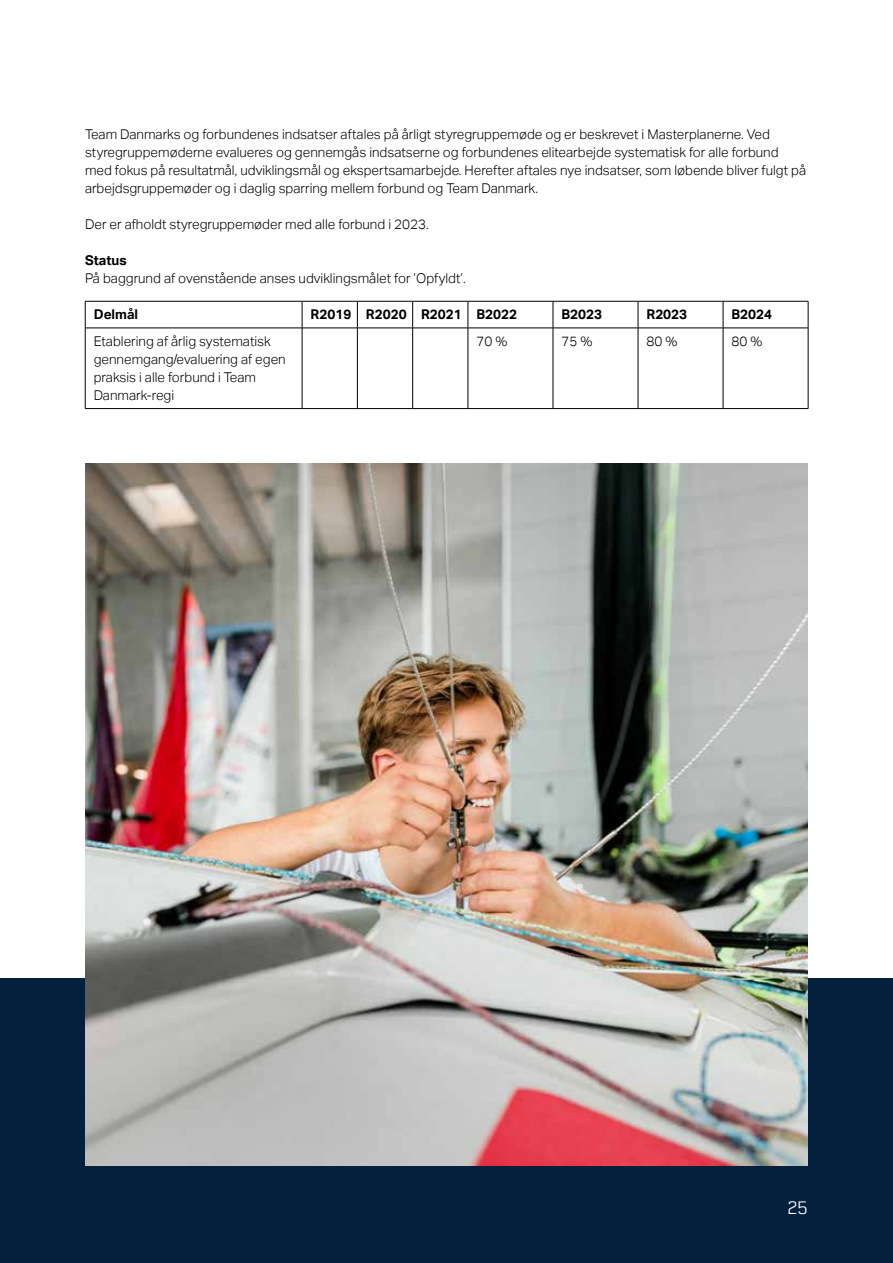
<style>
.page{position:relative;width:893px;height:1263px;background:#fff}
.page>*{position:absolute;margin:0;border:0;box-sizing:border-box;transform-origin:0 0}
.t1{font:18px "Team Danmark 4";color:#fff}
.t2{font:300 13.5px/18px "Aktiv Grotesk";color:#000}
.t3{font:700 13.5px "Aktiv Grotesk";color:#000}
</style>
<div class="page">
<hr style="left:85px;top:301px;width:217px;height:1px;background:#000">
<svg style="left:85px;top:301px;width:1px;height:27px"></svg>
<hr style="left:302px;top:301px;width:55px;height:1px;background:#000">
<svg style="left:302px;top:301px;width:1px;height:27px"></svg>
<hr style="left:357px;top:301px;width:56px;height:1px;background:#000">
<svg style="left:357px;top:301px;width:1px;height:27px"></svg>
<hr style="left:413px;top:301px;width:55px;height:1px;background:#000">
<svg style="left:412px;top:301px;width:1px;height:27px"></svg>
<hr style="left:468px;top:301px;width:85px;height:1px;background:#000">
<svg style="left:468px;top:301px;width:1px;height:27px"></svg>
<hr style="left:553px;top:301px;width:85px;height:1px;background:#000">
<svg style="left:553px;top:301px;width:1px;height:27px"></svg>
<hr style="left:638px;top:301px;width:85px;height:1px;background:#000">
<svg style="left:638px;top:301px;width:1px;height:27px"></svg>
<hr style="left:723px;top:301px;width:85px;height:1px;background:#000">
<svg style="left:723px;top:301px;width:1px;height:27px"></svg>
<svg style="left:808px;top:301px;width:1px;height:27px"></svg>
<hr style="left:85px;top:328px;width:217px;height:1px;background:#000">
<hr style="left:85px;top:328px;width:1px;height:80px;background:#000">
<hr style="left:302px;top:328px;width:55px;height:1px;background:#000">
<hr style="left:302px;top:328px;width:1px;height:80px;background:#000">
<hr style="left:357px;top:328px;width:56px;height:1px;background:#000">
<hr style="left:357px;top:328px;width:1px;height:80px;background:#000">
<hr style="left:413px;top:328px;width:55px;height:1px;background:#000">
<hr style="left:412px;top:328px;width:1px;height:80px;background:#000">
<hr style="left:468px;top:328px;width:85px;height:1px;background:#000">
<hr style="left:468px;top:328px;width:1px;height:80px;background:#000">
<hr style="left:553px;top:328px;width:85px;height:1px;background:#000">
<hr style="left:553px;top:328px;width:1px;height:80px;background:#000">
<hr style="left:638px;top:328px;width:85px;height:1px;background:#000">
<hr style="left:638px;top:328px;width:1px;height:80px;background:#000">
<hr style="left:723px;top:328px;width:85px;height:1px;background:#000">
<hr style="left:723px;top:328px;width:1px;height:80px;background:#000">
<hr style="left:808px;top:328px;width:1px;height:80px;background:#000">
<hr style="left:85px;top:408px;width:217px;height:1px;background:#000">
<hr style="left:302px;top:408px;width:55px;height:1px;background:#000">
<hr style="left:357px;top:408px;width:56px;height:1px;background:#000">
<hr style="left:413px;top:408px;width:55px;height:1px;background:#000">
<hr style="left:468px;top:408px;width:85px;height:1px;background:#000">
<hr style="left:553px;top:408px;width:85px;height:1px;background:#000">
<hr style="left:638px;top:408px;width:85px;height:1px;background:#000">
<hr style="left:723px;top:408px;width:85px;height:1px;background:#000">
<div style="left:0;top:978px;width:893px;height:285px;background:#05203c"></div>
<img style="left:85px;top:463px;width:723px;height:702px">
<p class="t2" style="left:85px;top:125px;width:723px">Team Danmarks og forbundenes indsatser aftales på årligt styregruppemøde og er beskrevet i Masterplanerne. Ved styregruppemøderne evalueres og gennemgås indsatserne og forbundenes elitearbejde systematisk for alle forbund med fokus på resultatmål, udviklingsmål og ekspertsamarbejde. Herefter aftales nye indsatser, som løbende bliver fulgt på arbejdsgruppemøder og i daglig sparring mellem forbund og Team Danmark.</p>
<p class="t2" style="left:85px;top:215px;width:345px">Der er afholdt styregruppemøder med alle forbund i 2023.</p>
<p class="t3" style="left:85px;top:252px;width:43px">Status</p>
<p class="t2" style="left:85px;top:269px;width:382px">På baggrund af ovenstående anses udviklingsmålet for ’Opfyldt’.</p>
<p class="t3" style="left:94px;top:307px;width:46px">Delmål</p>
<p class="t3" style="left:311px;top:307px;width:208px">R2019 R2020 R2021 B2022</p>
<p class="t3" style="left:561px;top:307px;width:42px">B2023</p>
<p class="t3" style="left:646px;top:307px;width:42px">R2023</p>
<p class="t3" style="left:731px;top:307px;width:42px">B2024</p>
<p class="t2" style="left:94px;top:332px;width:194px">Etablering af årlig systematisk gennemgang/evaluering af egen praksis i alle forbund i Team<br>Danmark-regi</p>
<p class="t2" style="left:476px;top:332px;width:32px">70 %</p>
<p class="t2" style="left:561px;top:332px;width:32px">75 %</p>
<p class="t2" style="left:646px;top:332px;width:32px">80 %</p>
<p class="t2" style="left:731px;top:332px;width:32px">80 %</p>
<h1 class="t1" style="left:787px;top:1199px;width:22px">25</h1>
</div>
